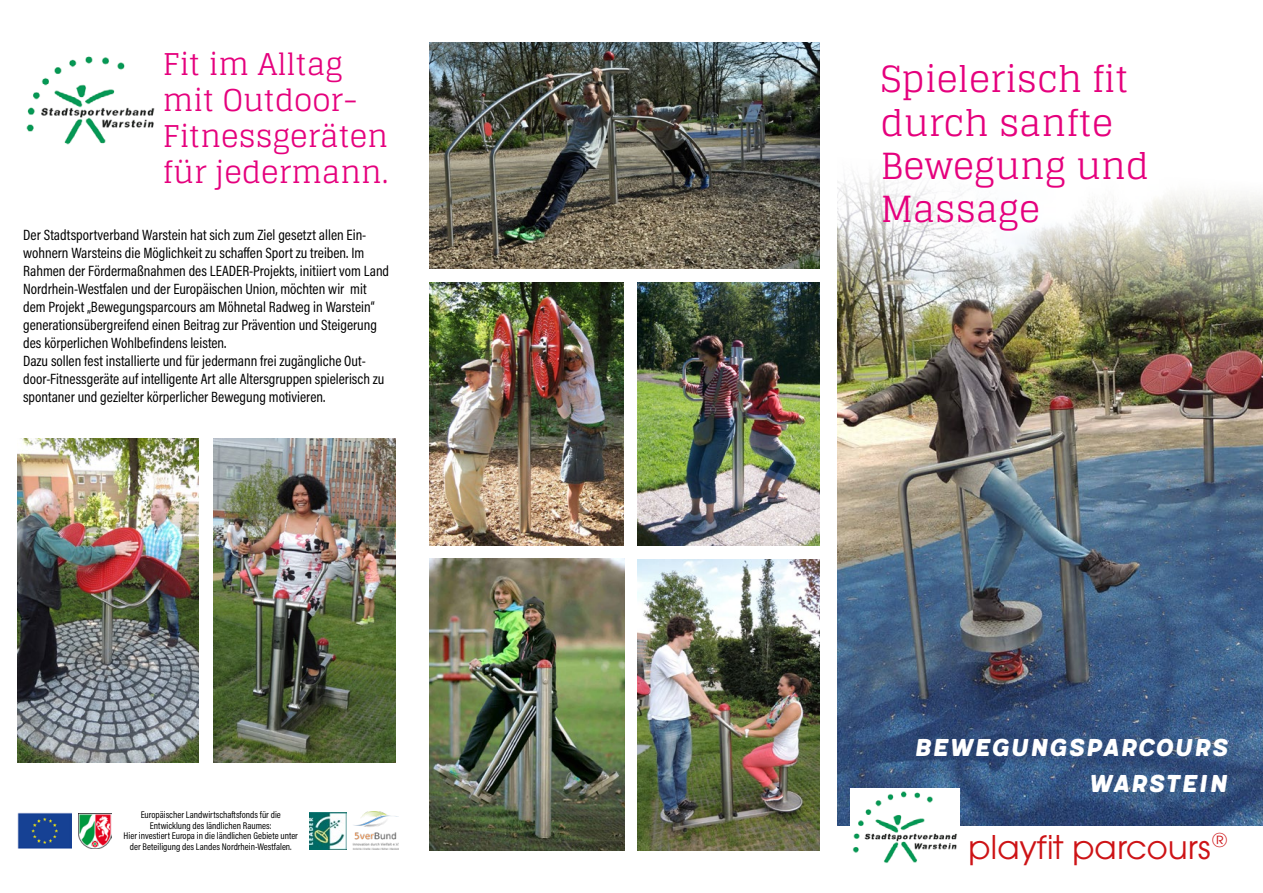
<style>
.page{position:relative;width:1263px;height:893px;background:#fff}
.page>*{position:absolute;margin:0;border:0;box-sizing:border-box;transform-origin:0 0}
.t1{font:36px/43.2px "Glegoo";color:#e5007d}
.t2{font:36px "Avant Garde Gothic Itc T";color:#cd1316}
.t3{font:30px/36px "Glegoo";color:#e5007d}
.t4{font:italic 30px/36px "Meltow San 300";color:#fff;text-align:right}
.t5{font:15px/18px "Acumin Pro Cond";color:#000}
.t6{font:9.75px/10.5px "Acumin Pro Cond";color:#000;text-align:center}
</style>
<div class="page">
<img style="left:838px;top:358px;width:425px;height:468px">
<img style="left:17px;top:439px;width:182px;height:324px">
<img style="left:213px;top:439px;width:182px;height:324px">
<img style="left:430px;top:42px;width:390px;height:227px">
<img style="left:430px;top:559px;width:195px;height:292px">
<img style="left:430px;top:282px;width:194px;height:264px">
<img style="left:638px;top:282px;width:182px;height:264px">
<img style="left:638px;top:559px;width:182px;height:292px">
<img style="left:837px;top:175px;width:426px;height:183px">
<img style="left:26px;top:56px;width:129px;height:89px">
<img style="left:850px;top:789px;width:109px;height:74px">
<img style="left:353px;top:811px;width:46px;height:39px">
<img style="left:310px;top:812px;width:37px;height:37px">
<img style="left:17px;top:812px;width:54px;height:37px">
<img style="left:78px;top:813px;width:34px;height:35px">
<h2 class="t3" style="left:163px;top:46px;width:227px">Fit im Alltag mit Outdoor-<br>Fitnessgeräten für jedermann.</h2>
<p class="t5" style="left:23px;top:225px;width:367px">Der Stadtsportverband Warstein hat sich zum Ziel gesetzt allen Ein&shy;wohnern Warsteins die Möglichkeit zu schaffen Sport zu treiben. Im Rahmen der Fördermaßnahmen des LEADER-Projekts, initiiert vom Land Nordrhein-Westfalen und der Europäischen Union, möchten wir mit dem Projekt „Bewegungsparcours am Möhnetal Radweg in Warstein“ generationsübergreifend einen Beitrag zur Prävention und Steigerung des körperlichen Wohlbefindens leisten.<br>Dazu sollen fest installierte und für jedermann frei zugängliche Out&shy;door-Fitnessgeräte auf intelligente Art alle Altersgruppen spielerisch zu spontaner und gezielter körperlicher Bewegung motivieren.</p>
<p class="t6" style="left:124px;top:810px;width:176px">Europäischer Landwirtschaftsfonds für die Entwicklung des ländlichen Raumes:<br>Hier investiert Europa in die ländlichen Gebiete unter der Beteiligung des Landes Nordrhein-Westfalen.</p>
<h1 class="t1" style="left:881px;top:57px;width:270px">Spielerisch fit durch sanfte<br>Bewegung und<br>Massage</h1>
<h2 class="t4" style="left:913px;top:729px;width:316px">Bewegungsparcours<br>Warstein</h2>
<h1 class="t2" style="left:968px;top:826px;width:261px">playfit parcours<sup>®</sup></h1>
</div>
